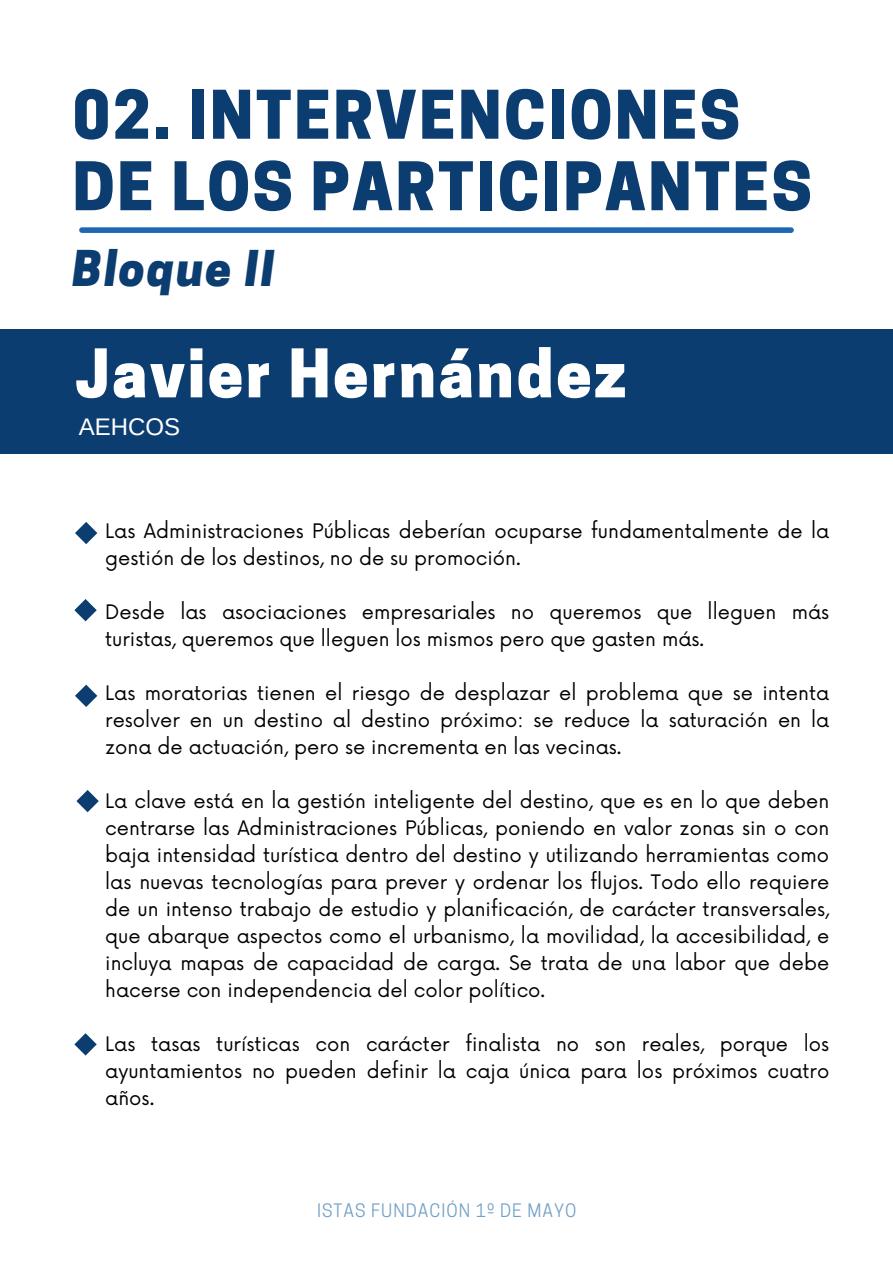
<style>
.page{position:relative;width:893px;height:1264px;background:#fff}
.page>*{position:absolute;margin:0;border:0;box-sizing:border-box;transform-origin:0 0}
.t1{font:800 62.85px/71.6px "Cooper Hewitt";letter-spacing:.04em;color:#0c3d70}
.t2{font:800 62.85px "Cooper Hewitt";letter-spacing:.04em;color:#fff}
.t3{font:italic 800 46.35px "Cooper Hewitt";letter-spacing:.04em;color:#0c3d70}
.t4{font:24px "Arimo";color:#fff}
.t5{font:19.5px/27px "Now";color:#000;text-align:justify}
.t6{font:17.4px "Cooper Hewitt";letter-spacing:.06em;color:#74a1c6}
</style>
<div class="page">
<div style="left:0;top:329px;width:892px;height:125px;background:#0c3d70"></div>
<div style="left:82px;top:227px;width:709px;height:6px;background:#1d67b3"></div>
<svg style="left:75px;top:522px;width:22px;height:22px"></svg>
<svg style="left:74px;top:599px;width:23px;height:22px"></svg>
<svg style="left:75px;top:684px;width:22px;height:23px"></svg>
<svg style="left:76px;top:790px;width:23px;height:22px"></svg>
<svg style="left:74px;top:1033px;width:23px;height:22px"></svg>
<p class="t1" style="left:73px;top:87px;width:740px">02. INTERVENCIONES<br>DE LOS PARTICIPANTES</p>
<p class="t3" style="left:73px;top:251px;width:203px">Bloque II</p>
<p class="t2" style="left:75px;top:350px;width:552px">Javier Hernández</p>
<p class="t4" style="left:79px;top:413px;width:103px">AEHCOS</p>
<h1 class="t5" style="left:105px;top:518px;width:725px">Las Administraciones Públicas deberían ocuparse fundamentalmente de la gestión de los destinos, no de su promoción.</h1>
<h3 class="t5" style="left:105px;top:599px;width:725px">Desde las asociaciones empresariales no queremos que lleguen más turistas, queremos que lleguen los mismos pero que gasten más.</h3>
<h2 class="t5" style="left:105px;top:680px;width:725px">Las moratorias tienen el riesgo de desplazar el problema que se intenta resolver en un destino al destino próximo: se reduce la saturación en la zona de actuación, pero se incrementa en las vecinas.</h2>
<h4 class="t5" style="left:105px;top:788px;width:725px">La clave está en la gestión inteligente del destino, que es en lo que deben centrarse las Administraciones Públicas, poniendo en valor zonas sin o con baja intensidad turística dentro del destino y utilizando herramientas como las nuevas tecnologías para prever y ordenar los flujos. Todo ello requiere de un intenso trabajo de estudio y planificación, de carácter transversales, que abarque aspectos como el urbanismo, la movilidad, la accesibilidad, e incluya mapas de capacidad de carga. Se trata de una labor que debe hacerse con independencia del color político.</h4>
<p class="t5" style="left:105px;top:1031px;width:725px">Las tasas turísticas con carácter finalista no son reales, porque los ayuntamientos no pueden definir la caja única para los próximos cuatro años.</p>
<p class="t6" style="left:317px;top:1203px;width:261px">ISTAS FUNDACIÓN 1º DE MAYO</p>
</div>
